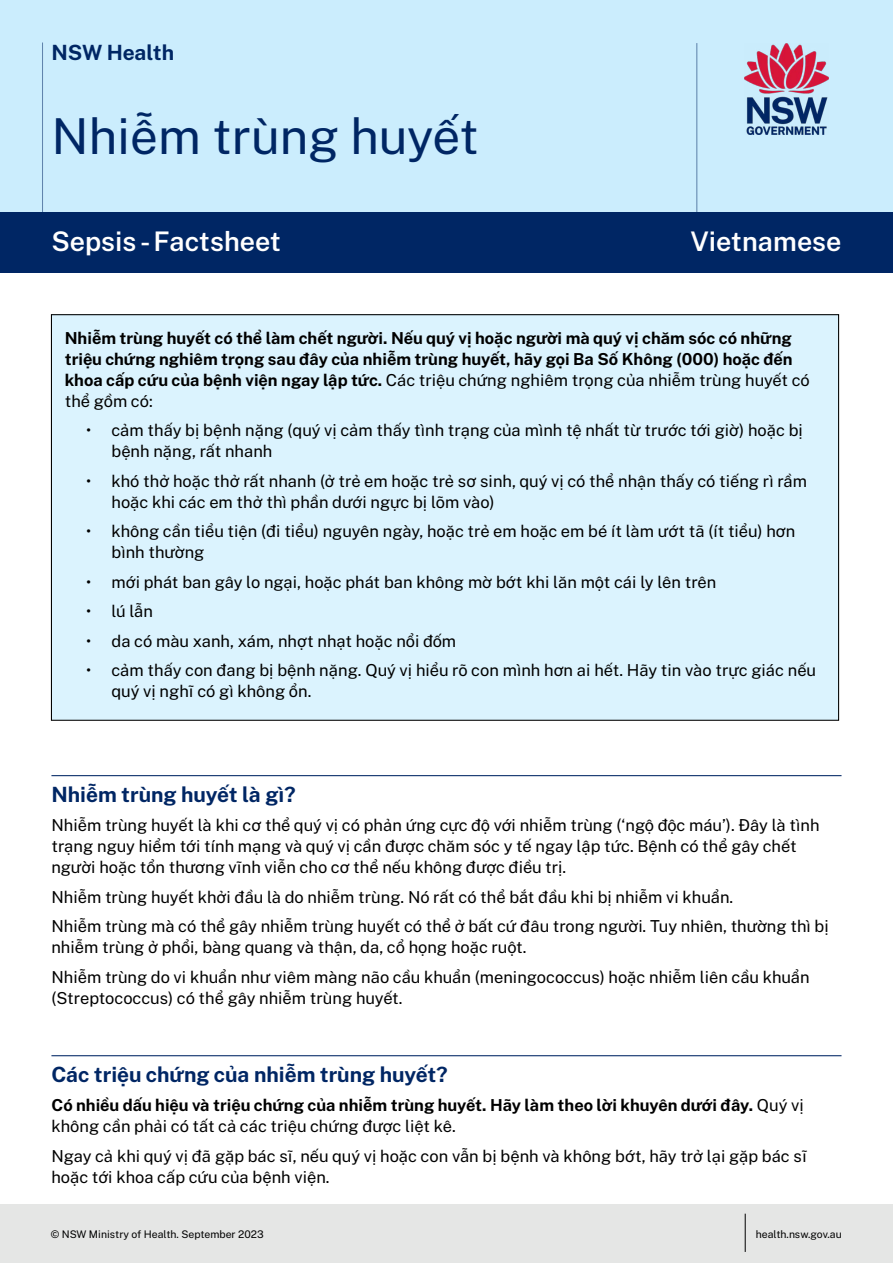
<style>
.page{position:relative;width:893px;height:1263px;background:#fff}
.page>*{position:absolute;margin:0;border:0;box-sizing:border-box;transform-origin:0 0}
.t1{font:49.5px "Public Sans";color:#002664}
.t2{font:600 27px "Public Sans";color:#fff}
.Head{font:700 21px "Public Sans";color:#002664}
.Body{font:16.5px/21px "Public Sans";color:#000}
.Body-2{font:700 16.5px/21px "Public Sans";color:#000}
.t3{font:10.5px "Public Sans";color:#000}
.s1{font-weight:400}
</style>
<div class="page">
<div style="left:0;top:1204px;width:893px;height:59px;background:#e5e6e5"></div>
<hr style="left:745px;top:1214px;width:1px;height:38px;background:#000">
<div style="left:0;top:0;width:893px;height:257px;background:#cbedfd"></div>
<div style="left:0;top:212px;width:893px;height:61px;background:#002664"></div>
<img style="left:745px;top:43px;width:84px;height:91px">
<hr style="left:51px;top:775px;width:790px;height:1px;background:#002664">
<hr style="left:51px;top:1055px;width:790px;height:1px;background:#002664">
<hr style="left:42px;top:43px;width:1px;height:187px;background:#002664">
<hr style="left:696px;top:43px;width:1px;height:169px;background:#002664">
<div style="left:51px;top:315px;width:788px;height:405px;background:#dbf3fe"></div>
<p class="Head" style="left:51px;top:38px;width:124px">NSW Health</p>
<p class="t1" style="left:51px;top:100px;width:429px">Nhiễm trùng huyết</p>
<p class="t2" style="left:51px;top:222px;width:231px">Sepsis - Factsheet</p>
<p class="t2" style="left:690px;top:222px;width:153px">Vietnamese</p>
<p class="Body-2" style="left:65px;top:326px;width:747px">Nhiễm trùng huyết có thể làm chết người. Nếu quý vị hoặc người mà quý vị chăm sóc có những triệu chứng nghiêm trọng sau đây của nhiễm trùng huyết, hãy gọi Ba Số Không (000) hoặc đến khoa cấp cứu của bệnh viện ngay lập tức. <span class="s1">Các triệu chứng nghiêm trọng của nhiễm trùng huyết có thể gồm có:</span></p>
<p class="Body" style="left:112px;top:419px;width:693px;text-indent:-26px">• cảm thấy bị bệnh nặng (quý vị cảm thấy tình trạng của mình tệ nhất từ trước tới giờ) hoặc bị bệnh nặng, rất nhanh</p>
<p class="Body" style="left:112px;top:469px;width:697px;text-indent:-26px">• khó thở hoặc thở rất nhanh (ở trẻ em hoặc trẻ sơ sinh, quý vị có thể nhận thấy có tiếng rì rầm hoặc khi các em thở thì phần dưới ngực bị lõm vào)</p>
<p class="Body" style="left:112px;top:520px;width:685px;text-indent:-26px">• không cần tiểu tiện (đi tiểu) nguyên ngày, hoặc trẻ em hoặc em bé ít làm ướt tã (ít tiểu) hơn bình thường</p>
<p class="Body" style="left:86px;top:570px;width:632px">• mới phát ban gây lo ngại, hoặc phát ban không mờ bớt khi lăn một cái ly lên trên</p>
<p class="Body" style="left:86px;top:600px;width:69px">• lú lẫn</p>
<p class="Body" style="left:86px;top:629px;width:372px">• da có màu xanh, xám, nhợt nhạt hoặc nổi đốm</p>
<p class="Body" style="left:112px;top:659px;width:706px;text-indent:-26px">• cảm thấy con đang bị bệnh nặng. Quý vị hiểu rõ con mình hơn ai hết. Hãy tin vào trực giác nếu quý vị nghĩ có gì không ổn.</p>
<p class="Head" style="left:51px;top:779px;width:246px">Nhiễm trùng huyết là gì?</p>
<p class="Body" style="left:51px;top:814px;width:769px">Nhiễm trùng huyết là khi cơ thể quý vị có phản ứng cực độ với nhiễm trùng (‘ngộ độc máu’). Đây là tình trạng nguy hiểm tới tính mạng và quý vị cần được chăm sóc y tế ngay lập tức. Bệnh có thể gây chết người hoặc tổn thương vĩnh viễn cho cơ thể nếu không được điều trị.</p>
<p class="Body" style="left:51px;top:885px;width:683px">Nhiễm trùng huyết khởi đầu là do nhiễm trùng. Nó rất có thể bắt đầu khi bị nhiễm vi khuẩn.</p>
<p class="Body" style="left:51px;top:915px;width:779px">Nhiễm trùng mà có thể gây nhiễm trùng huyết có thể ở bất cứ đâu trong người. Tuy nhiên, thường thì bị nhiễm trùng ở phổi, bàng quang và thận, da, cổ họng hoặc ruột.</p>
<p class="Body" style="left:51px;top:965px;width:760px">Nhiễm trùng do vi khuẩn như viêm màng não cầu khuẩn (meningococcus) hoặc nhiễm liên cầu khuẩn (Streptococcus) có thể gây nhiễm trùng huyết.</p>
<p class="Head" style="left:51px;top:1059px;width:398px">Các triệu chứng của nhiễm trùng huyết?</p>
<p class="Body-2" style="left:51px;top:1094px;width:754px">Có nhiều dấu hiệu và triệu chứng của nhiễm trùng huyết. Hãy làm theo lời khuyên dưới đây. <span class="s1">Quý vị không cần phải có tất cả các triệu chứng được liệt kê.</span></p>
<p class="Body" style="left:51px;top:1144px;width:757px">Ngay cả khi quý vị đã gặp bác sĩ, nếu quý vị hoặc con vẫn bị bệnh và không bớt, hãy trở lại gặp bác sĩ hoặc tới khoa cấp cứu của bệnh viện.</p>
<p class="t3" style="left:51px;top:1226px;width:214px">© NSW Ministry of Health. September 2023</p>
<p class="t3" style="left:756px;top:1226px;width:87px">health.nsw.gov.au</p>
</div>
